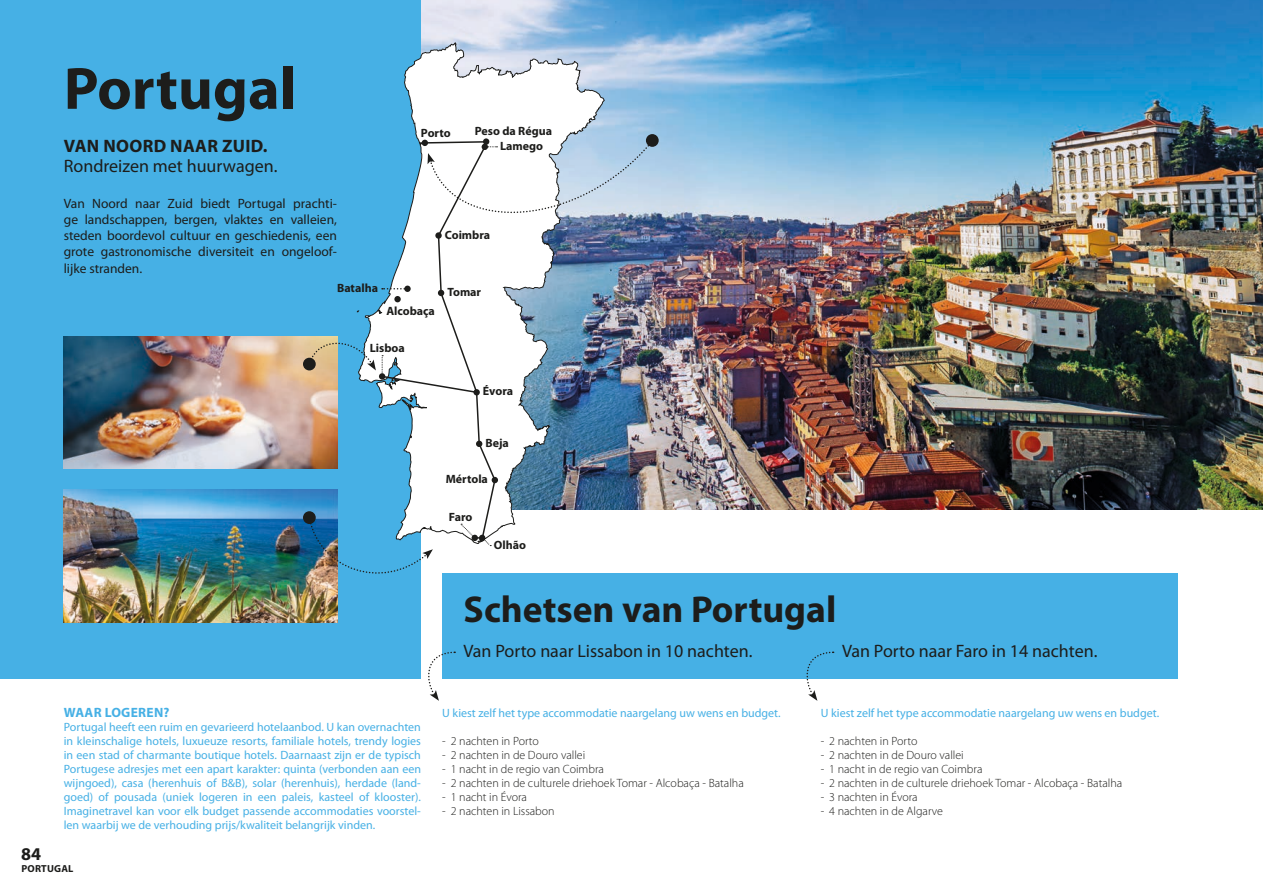
<style>
.page{position:relative;width:1263px;height:893px;background:#fff}
.page>*{position:absolute;margin:0;border:0;box-sizing:border-box;transform-origin:0 0}
.t1{font:700 60px "Myriad Pro";color:#1d1d1b}
.t2{font:700 37.5px "Myriad Pro";color:#1d1d1b}
.t3{font:18px "Myriad Pro";color:#1d1d1b}
.t4{font:700 18px "Myriad Pro";letter-spacing:.02em;color:#1d1d1b}
.t5{font:13.5px/16.2px "Myriad Pro";color:#1d1d1b;text-align:justify}
.t6{font:700 13.5px "Myriad Pro";letter-spacing:.02em;color:#46b0e5}
.t7{font:12px/14px "Myriad Pro";color:#46b0e5;text-align:justify}
.t8{font:300 12px "Myriad Pro";color:#1d1d1b}
.t9{font:700 12px/14.9px "Myriad Pro";color:#1d1d1b}
.t10{font:700 10.2px "Myriad Pro";letter-spacing:.02em;color:#1d1d1b}
</style>
<div class="page">
<hr style="left:1262px;top:0;width:1px;height:678px;background:#46b0e5">
<div style="left:0;top:0;width:421px;height:678px;background:#46b0e5"></div>
<img style="left:421px;top:0;width:842px;height:509px">
<svg style="left:404px;top:42px;width:201px;height:98px"></svg>
<div style="left:483px;top:138px;width:6px;height:7px;background:#1d1d1b;border-radius:50%"></div>
<img style="left:64px;top:336px;width:244px;height:133px">
<img style="left:64px;top:490px;width:273px;height:132px">
<div style="left:303px;top:511px;width:13px;height:13px;background:#1d1d1b;border-radius:50%"></div>
<div style="left:303px;top:358px;width:13px;height:12px;background:#1d1d1b;border-radius:50%"></div>
<div style="left:646px;top:134px;width:13px;height:13px;background:#1d1d1b;border-radius:50%"></div>
<img style="left:308px;top:140px;width:345px;height:451px">
<div style="left:442px;top:573px;width:736px;height:105px;background:#46b0e5"></div>
<svg style="left:802px;top:651px;width:32px;height:50px"></svg>
<svg style="left:428px;top:651px;width:27px;height:50px"></svg>
<h1 class="t1" style="left:64px;top:49px;width:234px">Portugal</h1>
<h3 class="t4" style="left:64px;top:134px;width:205px">VAN NOORD NAAR ZUID.</h3>
<h3 class="t3" style="left:64px;top:155px;width:215px">Rondreizen met huurwagen.</h3>
<p class="t5" style="left:64px;top:195px;width:275px">Van Noord naar Zuid biedt Portugal prachti&shy;ge landschappen, bergen, vlaktes en valleien, steden boordevol cultuur en geschiedenis, een grote gastronomische diversiteit en ongeloof&shy;lijke stranden.</p>
<p class="t9" style="left:337px;top:280px;width:42px">Batalha</p>
<p class="t9" style="left:421px;top:125px;width:31px">Porto</p>
<p class="t9" style="left:500px;top:123px;width:54px;text-indent:-25px">Peso da Régua<br>Lamego</p>
<p class="t9" style="left:445px;top:227px;width:47px">Coimbra</p>
<p class="t9" style="left:386px;top:303px;width:50px">Alcobaça</p>
<p class="t9" style="left:447px;top:284px;width:35px">Tomar</p>
<p class="t9" style="left:370px;top:340px;width:37px">Lisboa</p>
<p class="t6" style="left:64px;top:704px;width:107px">WAAR LOGEREN?</p>
<p class="t7" style="left:64px;top:720px;width:359px">Portugal heeft een ruim en gevarieerd hotelaanbod. U kan overnachten in kleinschalige hotels, luxueuze resorts, familiale hotels, trendy logies in een stad of charmante boutique hotels. Daarnaast zijn er de typisch Portugese adresjes met een apart karakter: quinta (verbonden aan een wijngoed), casa (herenhuis of B&amp;B), solar (herenhuis), herdade (land&shy;goed) of pousada (uniek logeren in een paleis, kasteel of klooster).<br>Imaginetravel kan voor elk budget passende accommodaties voorstel&shy;len waarbij we de verhouding prijs/kwaliteit belangrijk vinden.</p>
<h3 class="t4" style="left:21px;top:842px;width:21px">84</h3>
<p class="t10" style="left:21px;top:862px;width:54px">PORTUGAL</p>
<p class="t9" style="left:483px;top:384px;width:32px">Évora</p>
<p class="t9" style="left:485px;top:435px;width:25px">Beja</p>
<p class="t9" style="left:446px;top:471px;width:44px">Mértola</p>
<p class="t9" style="left:449px;top:509px;width:25px">Faro</p>
<p class="t9" style="left:494px;top:537px;width:34px">Olhão</p>
<h2 class="t2" style="left:463px;top:585px;width:374px">Schetsen van Portugal</h2>
<h3 class="t3" style="left:463px;top:640px;width:290px">Van Porto naar Lissabon in 10 nachten.</h3>
<h3 class="t3" style="left:842px;top:640px;width:257px">Van Porto naar Faro in 14 nachten.</h3>
<p class="t7" style="left:442px;top:706px;width:340px">U kiest zelf het type accommodatie naargelang uw wens en budget.</p>
<p class="t8" style="left:442px;top:735px;width:98px">- 2 nachten in Porto</p>
<p class="t8" style="left:442px;top:749px;width:145px">- 2 nachten in de Douro vallei</p>
<p class="t8" style="left:442px;top:763px;width:163px">- 1 nacht in de regio van Coimbra</p>
<p class="t8" style="left:442px;top:777px;width:303px">- 2 nachten in de culturele driehoek Tomar - Alcobaça - Batalha</p>
<p class="t8" style="left:442px;top:791px;width:86px">- 1 nacht in Évora</p>
<p class="t8" style="left:442px;top:805px;width:114px">- 2 nachten in Lissabon</p>
<p class="t7" style="left:821px;top:706px;width:340px">U kiest zelf het type accommodatie naargelang uw wens en budget.</p>
<p class="t8" style="left:821px;top:735px;width:98px">- 2 nachten in Porto</p>
<p class="t8" style="left:821px;top:749px;width:145px">- 2 nachten in de Douro vallei</p>
<p class="t8" style="left:821px;top:763px;width:163px">- 1 nacht in de regio van Coimbra</p>
<p class="t8" style="left:821px;top:777px;width:303px">- 2 nachten in de culturele driehoek Tomar - Alcobaça - Batalha</p>
<p class="t8" style="left:821px;top:791px;width:98px">- 3 nachten in Évora</p>
<p class="t8" style="left:821px;top:805px;width:124px">- 4 nachten in de Algarve</p>
</div>
